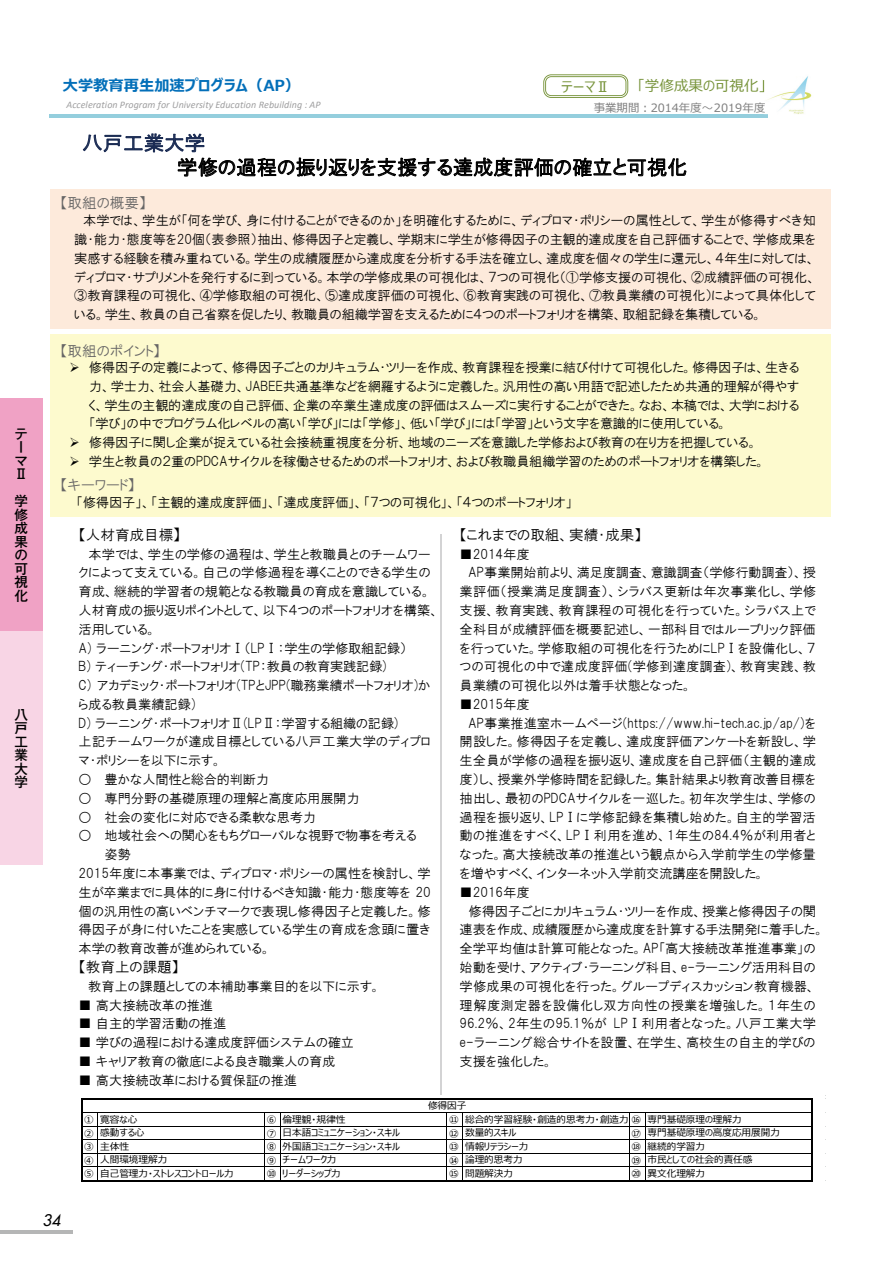
<style>
.page{position:relative;width:893px;height:1263px;background:#fff}
.page>*{position:absolute;margin:0;border:0;box-sizing:border-box;transform-origin:0 0}
.t1{font:20.1px "HGP Gothic M";letter-spacing:.01em;color:#000}
.t2{font:20.1px "HGP Gothic M";letter-spacing:.015em;color:#1a2b53}
.t3{font:italic 500 15.6px "Futura Std";color:#000}
.t4{font:700 15.3px "Meiryo UI";color:#036fb9}
.t5{font:14.55px "HGP Gothic M";color:#000}
.t6{font:14.55px "HGP Gothic M";letter-spacing:.005em;color:#666565}
.t7{font:14.55px "Meiryo UI";letter-spacing:-.005em;color:#77933a}
.t8{font:500 13.5px/13.5px "Gothic MB101 Pr 6";color:#000;text-align:justify}
.t9{font:13.2px/18.8px "HGP Gothic M";color:#000;text-align:justify}
.t10{font:13.2px "HGP Gothic M";letter-spacing:.025em;color:#000}
.t11{font:13.2px "HGP Gothic M";letter-spacing:.02em;color:#000}
.t12{font:13.2px "HGP Gothic M";letter-spacing:.03em;color:#000}
.t13{font:11.4px "Meiryo UI";color:#7d7d7d}
.t14{font:italic 10.05px "Calibri";letter-spacing:.005em;color:#9f9fa0}
.t15{font:9.6px/13.6px "Meiryo UI";letter-spacing:-.005em;color:#000}
.s1{font-size:15.3px}
</style>
<div class="page">
<div style="left:0;top:398px;width:43px;height:233px;background:#f0a2c5"></div>
<div style="left:0;top:631px;width:43px;height:234px;background:#f8d5e5"></div>
<hr style="left:440px;top:534px;width:1px;height:647px;background:#d3d3d4">
<hr style="left:50px;top:114px;width:718px;height:4px;background:#94cedd">
<svg style="left:543px;top:74px;width:85px;height:24px"></svg>
<div style="left:50px;top:189px;width:781px;height:139px;background:#fdeadb"></div>
<div style="left:50px;top:334px;width:781px;height:183px;background:#fdface"></div>
<svg style="left:82px;top:133px;width:605px;height:44px"></svg>
<div style="left:69px;top:1095px;width:757px;height:86px;background:#fff"></div>
<hr style="left:83px;top:1098px;width:730px;height:2px;background:#000">
<hr style="left:83px;top:1112px;width:728px;height:1px;background:#000">
<hr style="left:83px;top:1126px;width:728px;height:1px;background:#000">
<hr style="left:83px;top:1139px;width:728px;height:1px;background:#000">
<hr style="left:83px;top:1153px;width:728px;height:1px;background:#000">
<hr style="left:83px;top:1166px;width:728px;height:1px;background:#000">
<hr style="left:83px;top:1180px;width:730px;height:2px;background:#000">
<hr style="left:81px;top:1098px;width:2px;height:84px;background:#000">
<hr style="left:98px;top:1113px;width:1px;height:67px;background:#000">
<hr style="left:264px;top:1113px;width:1px;height:67px;background:#000">
<hr style="left:280px;top:1113px;width:1px;height:67px;background:#000">
<hr style="left:447px;top:1113px;width:1px;height:67px;background:#000">
<hr style="left:463px;top:1113px;width:1px;height:67px;background:#000">
<hr style="left:629px;top:1113px;width:1px;height:67px;background:#000">
<hr style="left:645px;top:1113px;width:1px;height:67px;background:#000">
<hr style="left:811px;top:1100px;width:2px;height:82px;background:#000">
<hr style="left:0;top:1230px;width:72px;height:3px;background:#b5b6b6">
<svg style="left:764px;top:80px;width:1px;height:35px"></svg>
<img style="left:765px;top:76px;width:47px;height:39px">
<p class="t8" style="left:15px;top:426px;width:14px;text-align:left">テーマ<br>Ⅱ</p>
<p class="t8" style="left:15px;top:493px;width:15px">学修成果の可視化</p>
<p class="t8" style="left:15px;top:707px;width:15px">八戸工業大学</p>
<p class="t4" style="left:63px;top:75px;width:239px">大学教育再生加速プログラム（AP）</p>
<p class="t14" style="left:67px;top:97px;width:256px">Acceleration Program for University Education Rebuilding : AP</p>
<p class="t7" style="left:562px;top:77px;width:50px">テーマⅡ</p>
<p class="t7" style="left:638px;top:76px;width:130px">「学修成果の可視化」</p>
<p class="t13" style="left:594px;top:100px;width:173px">事業期間：2014年度～2019年度</p>
<h1 class="t2" style="left:82px;top:133px;width:124px">八戸工業大学</h1>
<h1 class="t1" style="left:177px;top:157px;width:512px">学修の過程の振り返りを支援する達成度評価の確立と可視化</h1>
<p class="t9" style="left:74px;top:211px;width:743px;text-indent:9px">本学では、学生が「何を学び、身に付けることができるのか」を明確化するために、ディプロマ・ポリシーの属性として、学生が修得すべき知識・能力・態度等を20個（表参照）抽出、修得因子と定義し、学期末に学生が修得因子の主観的達成度を自己評価することで、学修成果を実感する経験を積み重ねている。学生の成績履歴から達成度を分析する手法を確立し、達成度を個々の学生に還元し、４年生に対しては、ディプロマ・サプリメントを発行するに到っている。本学の学修成果の可視化は、７つの可視化（①学修支援の可視化、②成績評価の可視化、③教育課程の可視化、④学修取組の可視化、⑤達成度評価の可視化、⑥教育実践の可視化、⑦教員業績の可視化）によって具体化している。学生、教員の自己省察を促したり、教職員の組織学習を支えるために４つのポートフォリオを構築、取組記録を集積している。</p>
<p class="t6" style="left:60px;top:195px;width:88px">【取組の概要】</p>
<p class="t6" style="left:60px;top:343px;width:102px">【取組のポイント】</p>
<p class="t9" style="left:89px;top:358px;width:712px;text-indent:-19px">➢ 修得因子の定義によって、修得因子ごとのカリキュラム・ツリーを作成、教育課程を授業に結び付けて可視化した。修得因子は、生きる力、学士力、社会人基礎力、JABEE共通基準などを網羅するように定義した。汎用性の高い用語で記述したため共通的理解が得やすく、学生の主観的達成度の自己評価、企業の卒業生達成度の評価はスムーズに実行することができた。なお、本稿では、大学における「学び」の中でプログラム化レベルの高い「学び」には「学修」、低い「学び」には「学習」という文字を意識的に使用している。</p>
<p class="t9" style="left:69px;top:433px;width:690px">➢ 修得因子に関し企業が捉えている社会接続重視度を分析、地域のニーズを意識した学修および教育の在り方を把握している。</p>
<p class="t9" style="left:69px;top:452px;width:697px">➢ 学生と教員の２重のPDCAサイクルを稼働させるためのポートフォリオ、および教職員組織学習のためのポートフォリオを構築した。</p>
<p class="t9" style="left:76px;top:493px;width:498px">「修得因子」、「主観的達成度評価」、「達成度評価」、「７つの可視化」、「４つのポートフォリオ」</p>
<p class="t5" style="left:79px;top:527px;width:104px">【人材育成目標<span class="s1">】</span></p>
<p class="t9" style="left:79px;top:544px;width:362px;text-align:left;text-indent:10px">本学では、学生の学修の過程は、学生と教職員とのチームワークによって支えている。自己の学修過程を導くことのできる学生の育成、継続的学習者の規範となる教職員の育成を意識している。人材育成の振り返りポイントとして、以下４つのポートフォリオを構築、活用している。<br>A) ラーニング・ポートフォリオⅠ（LPⅠ：学生の学修取組記録）<br>B) ティーチング・ポートフォリオ(TP：教員の教育実践記録)<br>C) アカデミック・ポートフォリオ(TPとJPP(職務業績ポートフォリオ)から成る教員業績記録)<br>D) ラーニング・ポートフォリオⅡ(LPⅡ：学習する組織の記録)<br>上記チームワークが達成目標としている八戸工業大学のディプロマ・ポリシーを以下に示す。</p>
<p class="t9" style="left:79px;top:770px;width:192px">○ 豊かな人間性と総合的判断力</p>
<p class="t9" style="left:79px;top:789px;width:282px">○ 専門分野の基礎原理の理解と高度応用展開力</p>
<p class="t9" style="left:79px;top:807px;width:239px">○ 社会の変化に対応できる柔軟な思考力</p>
<p class="t9" style="left:79px;top:826px;width:340px">○ 地域社会への関心をもちグローバルな視野で物事を考える</p>
<p class="t9" style="left:105px;top:845px;width:28px">姿勢</p>
<p class="t9" style="left:79px;top:864px;width:354px">2015年度に本事業では、ディプロマ・ポリシーの属性を検討し、学</p>
<p class="t9" style="left:79px;top:883px;width:354px">生が卒業までに具体的に身に付けるべき知識・能力・態度等を 20</p>
<p class="t9" style="left:79px;top:901px;width:354px">個の汎用性の高いベンチマークで表現し修得因子と定義した。修</p>
<p class="t9" style="left:79px;top:920px;width:353px">得因子が身に付いたことを実感している学生の育成を念頭に置き</p>
<p class="t9" style="left:79px;top:939px;width:194px">本学の教育改善が進められている。</p>
<p class="t5" style="left:79px;top:959px;width:102px">【教育上の課題】</p>
<p class="t9" style="left:88px;top:977px;width:294px">教育上の課題としての本補助事業目的を以下に示す。</p>
<p class="t9" style="left:79px;top:995px;width:136px">■ 高大接続改革の推進</p>
<p class="t9" style="left:79px;top:1014px;width:149px">■ 自主的学習活動の推進</p>
<p class="t9" style="left:79px;top:1033px;width:277px">■ 学びの過程における達成度評価システムの確立</p>
<p class="t9" style="left:79px;top:1052px;width:258px">■ キャリア教育の徹底による良き職業人の育成</p>
<p class="t9" style="left:79px;top:1070px;width:220px">■ 高大接続改革における質保証の推進</p>
<p class="t6" style="left:60px;top:477px;width:76px">【キーワード】</p>
<p class="t5" style="left:460px;top:527px;width:184px">【これまでの取組、実績・成果】</p>
<p class="t9" style="left:460px;top:544px;width:72px">■2014年度</p>
<p class="t9" style="left:468px;top:563px;width:349px">AP事業開始前より、満足度調査、意識調査（学修行動調査）、授</p>
<p class="t10" style="left:460px;top:585px;width:358px">業評価（授業満足度調査）、シラバス更新は年次事業化し、学修</p>
<p class="t10" style="left:460px;top:603px;width:358px">支援、教育実践、教育課程の可視化を行っていた。シラバス上で</p>
<p class="t9" style="left:460px;top:619px;width:358px">全科目が成績評価を概要記述し、一部科目ではルーブリック評価</p>
<p class="t9" style="left:460px;top:638px;width:357px">を行っていた。学修取組の可視化を行うためにLPⅠを設備化し、７</p>
<p class="t10" style="left:460px;top:660px;width:358px">つの可視化の中で達成度評価(学修到達度調査)、教育実践、教</p>
<p class="t9" style="left:460px;top:676px;width:234px">員業績の可視化以外は着手状態となった。</p>
<p class="t9" style="left:460px;top:695px;width:72px">■2015年度</p>
<p class="t9" style="left:468px;top:713px;width:349px">AP事業推進室ホームページ(https://www.hi-tech.ac.jp/ap/)を</p>
<p class="t9" style="left:460px;top:732px;width:358px">開設した。修得因子を定義し、達成度評価アンケートを新設し、学</p>
<p class="t9" style="left:460px;top:751px;width:358px">生全員が学修の過程を振り返り、達成度を自己評価（主観的達成</p>
<p class="t9" style="left:460px;top:770px;width:358px">度）し、授業外学修時間を記録した。集計結果より教育改善目標を</p>
<p class="t9" style="left:460px;top:789px;width:358px">抽出し、最初のPDCAサイクルを一巡した。初年次学生は、学修の</p>
<p class="t11" style="left:460px;top:810px;width:358px">過程を振り返り、LPⅠに学修記録を集積し始めた。自主的学習活</p>
<p class="t10" style="left:460px;top:829px;width:358px">動の推進をすべく、LPⅠ利用を進め、1年生の84.4％が利用者と</p>
<p class="t9" style="left:460px;top:845px;width:358px">なった。高大接続改革の推進という観点から入学前学生の学修量</p>
<p class="t9" style="left:460px;top:864px;width:307px">を増やすべく、インターネット入学前交流講座を開設した。</p>
<p class="t9" style="left:460px;top:883px;width:72px">■2016年度</p>
<p class="t9" style="left:469px;top:901px;width:349px">修得因子ごとにカリキュラム・ツリーを作成、授業と修得因子の関</p>
<p class="t9" style="left:460px;top:920px;width:366px">連表を作成、成績履歴から達成度を計算する手法開発に着手した。</p>
<p class="t9" style="left:460px;top:939px;width:357px">全学平均値は計算可能となった。AP「高大接続改革推進事業」の</p>
<p class="t9" style="left:460px;top:958px;width:358px">始動を受け、アクティブ・ラーニング科目、e-ラーニング活用科目の</p>
<p class="t9" style="left:460px;top:977px;width:358px">学修成果の可視化を行った。グループディスカッション教育機器、</p>
<p class="t12" style="left:460px;top:998px;width:358px">理解度測定器を設備化し双方向性の授業を増強した。１年生の</p>
<p class="t10" style="left:460px;top:1017px;width:358px">96.2％、2年生の95.1％が LPⅠ利用者となった。八戸工業大学</p>
<p class="t10" style="left:460px;top:1036px;width:357px">e-ラーニング総合サイトを設置、在学生、高校生の自主的学びの</p>
<p class="t9" style="left:459px;top:1052px;width:95px">支援を強化した。</p>
<p class="t3" style="left:43px;top:1210px;width:20px">34</p>
<p class="t15" style="left:428px;top:1099px;width:40px">修得因子</p>
<p class="t15" style="left:465px;top:1126px;width:53px">数量的スキル</p>
<p class="t15" style="left:84px;top:1114px;width:11px">①</p>
<p class="t15" style="left:267px;top:1114px;width:11px">⑥</p>
<p class="t15" style="left:449px;top:1114px;width:11px">⑪</p>
<p class="t15" style="left:465px;top:1113px;width:178px">総合的学習経験・創造的思考力・創造力 ⑯</p>
<p class="t15" style="left:84px;top:1127px;width:11px">②</p>
<p class="t15" style="left:267px;top:1127px;width:11px">⑦</p>
<p class="t15" style="left:449px;top:1127px;width:11px">⑫</p>
<p class="t15" style="left:632px;top:1127px;width:11px">⑰</p>
<p class="t15" style="left:84px;top:1140px;width:11px">③</p>
<p class="t15" style="left:267px;top:1140px;width:11px">⑧</p>
<p class="t15" style="left:449px;top:1140px;width:11px">⑬</p>
<p class="t15" style="left:632px;top:1140px;width:11px">⑱</p>
<p class="t15" style="left:84px;top:1154px;width:11px">④</p>
<p class="t15" style="left:267px;top:1154px;width:11px">⑨</p>
<p class="t15" style="left:449px;top:1154px;width:11px">⑭</p>
<p class="t15" style="left:632px;top:1154px;width:11px">⑲</p>
<p class="t15" style="left:84px;top:1167px;width:11px">⑤</p>
<p class="t15" style="left:267px;top:1167px;width:11px">⑩</p>
<p class="t15" style="left:449px;top:1167px;width:11px">⑮</p>
<p class="t15" style="left:632px;top:1167px;width:11px">⑳</p>
<p class="t15" style="left:283px;top:1113px;width:119px">倫理観・規律性<br>日本語コミュニケーション・スキル外国語コミュニケーション・スキルチームワーク力<br>リーダーシップ力</p>
<p class="t15" style="left:100px;top:1113px;width:46px">寛容な心感動する心</p>
<p class="t15" style="left:648px;top:1113px;width:134px">専門基礎原理の理解力<br>専門基礎原理の高度応用展開力</p>
<p class="t15" style="left:100px;top:1140px;width:30px">主体性</p>
<p class="t15" style="left:648px;top:1140px;width:59px">継続的学習力</p>
<p class="t15" style="left:100px;top:1153px;width:135px;line-height:14.1px">人間環境理解力<br>自己管理力・ストレスコントロール力</p>
<p class="t15" style="left:465px;top:1140px;width:65px">情報リテラシー力論理的思考力問題解決力</p>
<p class="t15" style="left:648px;top:1153px;width:106px">市民としての社会的責任感</p>
<p class="t15" style="left:648px;top:1167px;width:59px">異文化理解力</p>
</div>
